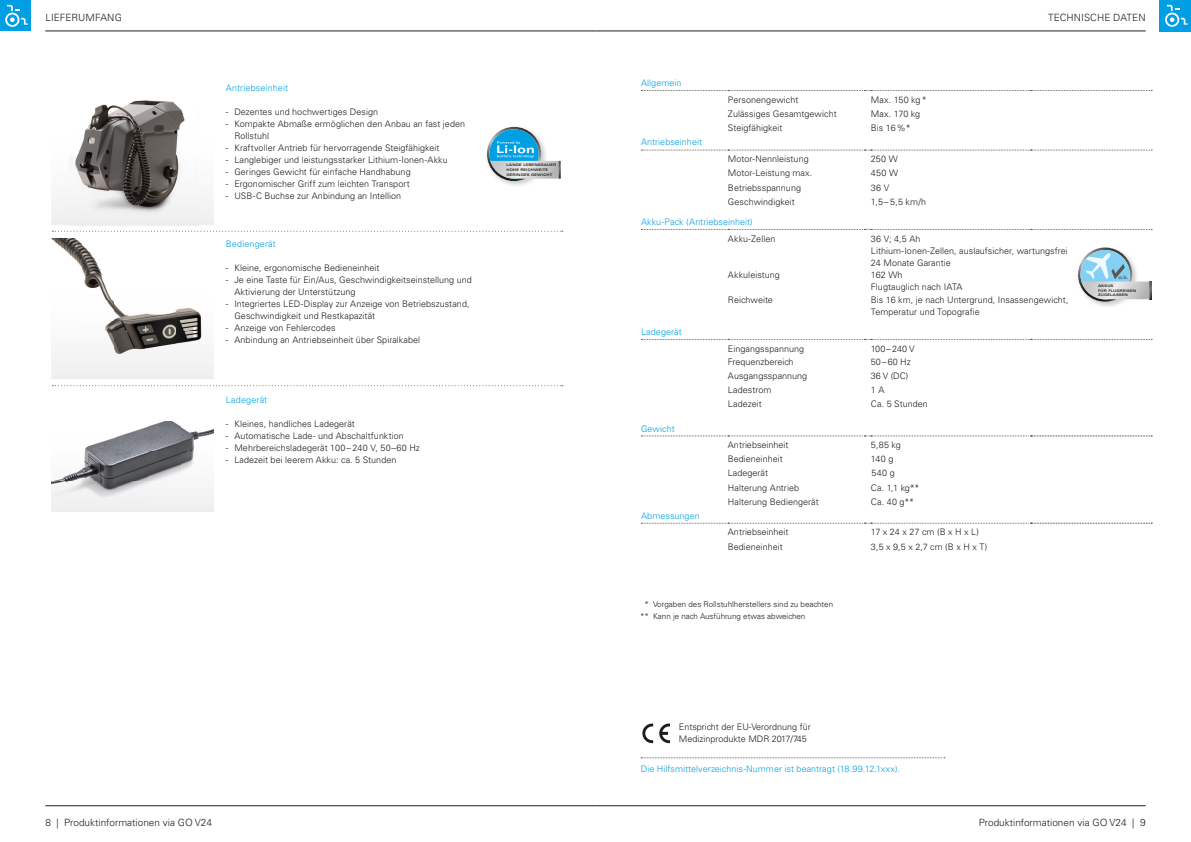
<style>
.page{position:relative;width:1191px;height:842px;background:#fff}
.page>*{position:absolute;margin:0;border:0;box-sizing:border-box;transform-origin:0 0}
.t1{font:300 10px "Univers LT Std";color:#1d1d1b}
.t2{font:300 9px/12px "Univers LT Std";letter-spacing:.005em;color:#1d1d1b}
.t3{font:300 9px "Univers LT Std";letter-spacing:.005em;color:#009fe3}
.t4{font:300 8px/12px "Univers LT Std";color:#1d1d1b}
.t5{font:700 expanded 4.9px "Univers";color:#575756}
.t6{font:700 expanded 3.5px/4.9px "Univers";letter-spacing:.03em;color:#1d1d1b}
</style>
<div class="page">
<hr style="left:595px;top:31px;width:550px;height:1px;background:#1d1d1b">
<hr style="left:45px;top:31px;width:550px;height:1px;background:#1d1d1b">
<div style="left:1159px;top:0;width:32px;height:31px;background:#009fe3"></div>
<svg style="left:1165px;top:5px;width:22px;height:22px"></svg>
<div style="left:0;top:0;width:31px;height:31px;background:#009fe3"></div>
<svg style="left:5px;top:5px;width:23px;height:22px"></svg>
<hr style="left:595px;top:805px;width:550px;height:1px;background:#1d1d1b">
<hr style="left:45px;top:805px;width:550px;height:1px;background:#1d1d1b">
<svg style="left:51px;top:196px;width:163px;height:29px"></svg>
<img style="left:69px;top:100px;width:129px;height:125px">
<svg style="left:51px;top:385px;width:512px;height:126px"></svg>
<svg style="left:51px;top:231px;width:512px;height:148px"></svg>
<svg style="left:487px;top:127px;width:74px;height:54px"></svg>
<img style="left:1093px;top:247px;width:30px;height:60px">
<svg style="left:1078px;top:248px;width:73px;height:54px"></svg>
<svg style="left:641px;top:436px;width:511px;height:1px"></svg>
<svg style="left:641px;top:523px;width:511px;height:1px"></svg>
<svg style="left:641px;top:339px;width:511px;height:1px"></svg>
<svg style="left:641px;top:229px;width:511px;height:1px"></svg>
<svg style="left:641px;top:90px;width:511px;height:1px"></svg>
<svg style="left:641px;top:150px;width:511px;height:1px"></svg>
<svg style="left:642px;top:723px;width:11px;height:20px"></svg>
<svg style="left:659px;top:723px;width:11px;height:20px"></svg>
<svg style="left:641px;top:757px;width:304px;height:1px"></svg>
<p class="t1" style="left:45px;top:11px;width:78px">LIEFERUMFANG</p>
<p class="t1" style="left:1048px;top:11px;width:99px">TECHNISCHE DATEN</p>
<p class="t3" style="left:226px;top:83px;width:64px">Antriebseinheit</p>
<p class="t2" style="left:226px;top:106px;width:154px">- Dezentes und hochwertiges Design</p>
<p class="t2" style="left:234px;top:118px;width:232px;text-indent:-9px">- Kompakte Abmaße ermöglichen den Anbau an fast jeden<br>Rollstuhl</p>
<p class="t2" style="left:226px;top:142px;width:215px">- Kraftvoller Antrieb für hervorragende Steigfähigkeit</p>
<p class="t2" style="left:226px;top:154px;width:223px">- Langlebiger und leistungsstarker Lithium-Ionen-Akku</p>
<p class="t2" style="left:226px;top:166px;width:186px">- Geringes Gewicht für einfache Handhabung</p>
<p class="t2" style="left:226px;top:178px;width:185px">- Ergonomischer Griff zum leichten Transport</p>
<p class="t2" style="left:226px;top:190px;width:177px">- USB-C Buchse zur Anbindung an Intellion</p>
<p class="t3" style="left:226px;top:239px;width:51px">Bediengerät</p>
<p class="t2" style="left:226px;top:262px;width:155px">- Kleine, ergonomische Bedieneinheit</p>
<p class="t2" style="left:234px;top:274px;width:239px;text-indent:-9px">- Je eine Taste für Ein/Aus, Geschwindigkeitseinstellung und<br>Aktivierung der Unterstützung</p>
<p class="t2" style="left:234px;top:298px;width:237px;text-indent:-9px">- Integriertes LED-Display zur Anzeige von Betriebszustand,<br>Geschwindigkeit und Restkapazität</p>
<p class="t2" style="left:226px;top:322px;width:111px">- Anzeige von Fehlercodes</p>
<p class="t2" style="left:226px;top:334px;width:196px">- Anbindung an Antriebseinheit über Spiralkabel</p>
<p class="t3" style="left:226px;top:395px;width:43px">Ladegerät</p>
<p class="t2" style="left:226px;top:418px;width:130px">- Kleines, handliches Ladegerät</p>
<p class="t2" style="left:226px;top:430px;width:179px">- Automatische Lade- und Abschaltfunktion</p>
<p class="t2" style="left:226px;top:442px;width:196px">- Mehrbereichsladegerät 100 – 240 V, 50–60 Hz</p>
<p class="t2" style="left:226px;top:454px;width:172px">- Ladezeit bei leerem Akku: ca. 5 Stunden</p>
<p class="t6" style="left:506px;top:162px;width:51px">LANGE LEBENSDAUER<br>HOHE REICHWEITE<br>GERINGES GEWICHT</p>
<p class="t3" style="left:641px;top:77px;width:42px">Allgemein</p>
<p class="t3" style="left:641px;top:137px;width:62px">Antriebseinheit</p>
<p class="t2" style="left:728px;top:94px;width:72px">Personengewicht</p>
<p class="t2" style="left:871px;top:94px;width:57px">Max. 150 kg*</p>
<p class="t2" style="left:728px;top:108px;width:110px">Zulässiges Gesamtgewicht</p>
<p class="t2" style="left:871px;top:108px;width:51px">Max. 170 kg</p>
<p class="t2" style="left:728px;top:122px;width:56px">Steigfähigkeit</p>
<p class="t2" style="left:871px;top:122px;width:41px">Bis 16 %*</p>
<p class="t2" style="left:728px;top:153px;width:82px">Motor-Nennleistung</p>
<p class="t2" style="left:871px;top:153px;width:28px">250 W</p>
<p class="t2" style="left:728px;top:167px;width:86px">Motor-Leistung max.</p>
<p class="t2" style="left:871px;top:167px;width:29px">450 W</p>
<p class="t2" style="left:728px;top:181px;width:75px">Betriebsspannung</p>
<p class="t2" style="left:871px;top:181px;width:20px">36 V</p>
<p class="t2" style="left:728px;top:196px;width:68px">Geschwindigkeit</p>
<p class="t2" style="left:871px;top:196px;width:57px">1,5 – 5,5 km/h</p>
<p class="t3" style="left:641px;top:216px;width:113px">Akku-Pack (Antriebseinheit)</p>
<p class="t2" style="left:728px;top:232px;width:49px">Akku-Zellen</p>
<p class="t2" style="left:871px;top:232px;width:198px">36 V; 4,5 Ah<br>Lithium-Ionen-Zellen, auslaufsicher, wartungsfrei<br>24 Monate Garantie</p>
<p class="t2" style="left:728px;top:269px;width:53px">Akkuleistung</p>
<p class="t2" style="left:871px;top:269px;width:93px">162 Wh<br>Flugtauglich nach IATA</p>
<p class="t2" style="left:728px;top:294px;width:46px">Reichweite</p>
<p class="t2" style="left:871px;top:294px;width:199px">Bis 16 km, je nach Untergrund, Insassengewicht,<br>Temperatur und Topografie</p>
<p class="t3" style="left:641px;top:326px;width:42px">Ladegerät</p>
<p class="t2" style="left:728px;top:342px;width:78px">Eingangsspannung</p>
<p class="t2" style="left:871px;top:342px;width:45px">100 – 240 V</p>
<p class="t2" style="left:728px;top:356px;width:67px">Frequenzbereich</p>
<p class="t2" style="left:871px;top:356px;width:41px">50 – 60 Hz</p>
<p class="t2" style="left:728px;top:370px;width:81px">Ausgangsspannung</p>
<p class="t2" style="left:871px;top:370px;width:39px">36 V (DC)</p>
<p class="t2" style="left:728px;top:384px;width:45px">Ladestrom</p>
<p class="t2" style="left:871px;top:384px;width:15px">1 A</p>
<p class="t2" style="left:728px;top:398px;width:35px">Ladezeit</p>
<p class="t2" style="left:871px;top:398px;width:59px">Ca. 5 Stunden</p>
<p class="t3" style="left:641px;top:423px;width:35px">Gewicht</p>
<p class="t2" style="left:728px;top:439px;width:62px">Antriebseinheit</p>
<p class="t2" style="left:871px;top:439px;width:31px">5,85 kg</p>
<p class="t2" style="left:728px;top:453px;width:56px">Bedieneinheit</p>
<p class="t2" style="left:871px;top:453px;width:24px">140 g</p>
<p class="t2" style="left:728px;top:467px;width:42px">Ladegerät</p>
<p class="t2" style="left:871px;top:467px;width:25px">540 g</p>
<p class="t2" style="left:728px;top:481px;width:73px">Halterung Antrieb</p>
<p class="t2" style="left:871px;top:481px;width:50px">Ca. 1,1 kg**</p>
<p class="t2" style="left:728px;top:496px;width:92px">Halterung Bediengerät</p>
<p class="t2" style="left:871px;top:496px;width:45px">Ca. 40 g**</p>
<p class="t3" style="left:641px;top:510px;width:60px">Abmessungen</p>
<p class="t2" style="left:728px;top:526px;width:62px">Antriebseinheit</p>
<p class="t2" style="left:871px;top:526px;width:110px">17 x 24 x 27 cm (B x H x L)</p>
<p class="t2" style="left:728px;top:540px;width:56px">Bedieneinheit</p>
<p class="t2" style="left:871px;top:540px;width:118px">3,5 x 9,5 x 2,7 cm (B x H x T)</p>
<p class="t4" style="left:640px;top:598px;width:194px;text-indent:4px">* Vorgaben des Rollstuhlherstellers sind zu beachten ** Kann je nach Ausführung etwas abweichen</p>
<p class="t5" style="left:1118px;top:275px;width:12px">o.k.</p>
<p class="t6" style="left:1098px;top:283px;width:39px">AKKUS<br>FÜR FLUGREISEN<br>ZUGELASSEN</p>
<p class="t2" style="left:679px;top:721px;width:133px">Entspricht der EU-Verordnung für<br>Medizinprodukte MDR 2017/745</p>
<p class="t3" style="left:641px;top:764px;width:261px">Die Hilfsmittelverzeichnis-Nummer ist beantragt (18.99.12.1xxx).</p>
<p class="t1" style="left:45px;top:816px;width:168px">8 | Produktinformationen via GO V24</p>
<p class="t1" style="left:979px;top:816px;width:168px">Produktinformationen via GO V24 | 9</p>
</div>
